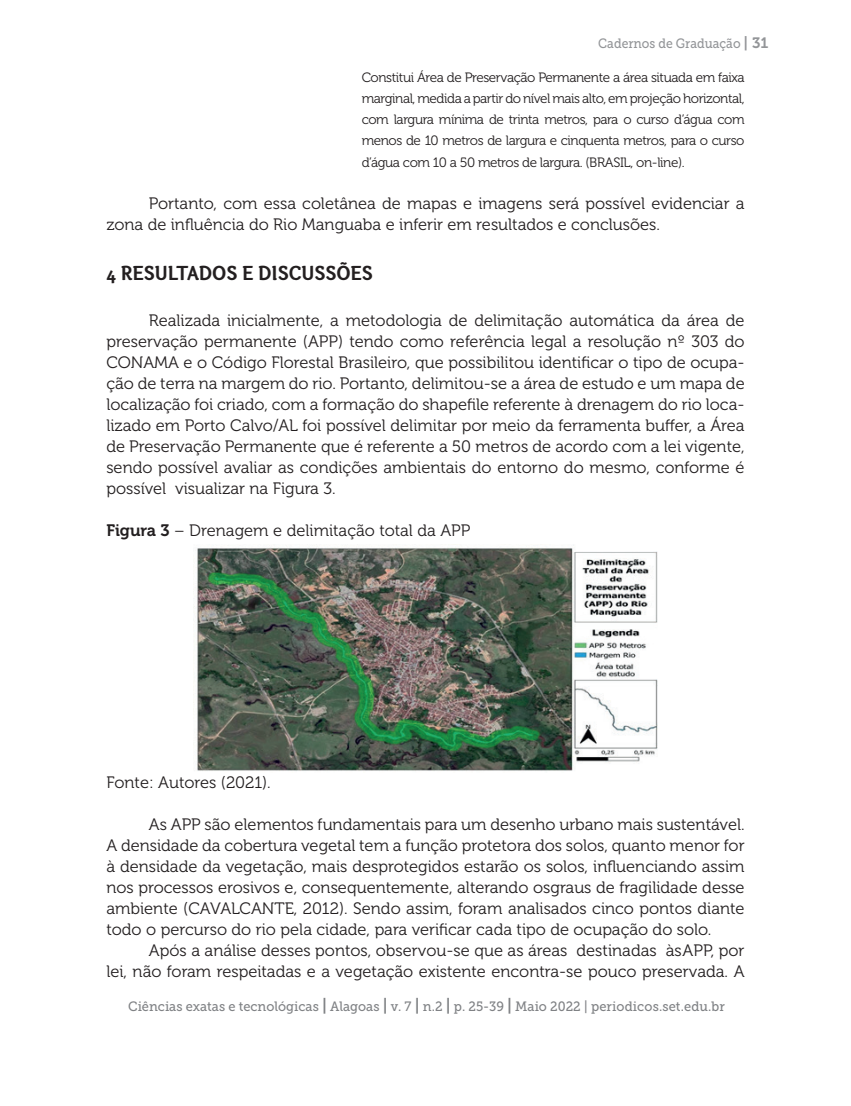
<style>
.page{position:relative;width:851px;height:1106px;background:#fff}
.page>*{position:absolute;margin:0;border:0;box-sizing:border-box;transform-origin:0 0}
.t1{font:21px "Otari Bold Limited";color:#231f20}
.t2{font:16.5px/21px "Museo 300";color:#231f20;text-align:justify}
.t3{font:13.5px/21px "Museo 300";letter-spacing:-.03em;color:#231f20;text-align:justify}
.t4{font:13.5px "Museo Slab 500";color:#808285;scale:.95 1}
.t5{font:13.5px "Museo Slab 500";color:#939598;scale:.9 1}
.s1{font-family:"Museo 700";font-size:15px}
.s2{font-family:"Museo 700"}
.s3{font-family:"Museo 700";font-size:16.5px}
</style>
<div class="page">
<img style="left:193px;top:544px;width:464px;height:227px">
<p class="t5" style="left:598px;top:36px;width:191px">Cadernos de Graduação <span class="s1">| 31</span></p>
<p class="t3" style="left:361px;top:68px;width:384px">Constitui Área de Preservação Permanente a área situada em faixa marginal, medida a partir do nível mais alto, em projeção horizontal, com largura mínima de trinta metros, para o curso d’água com menos de 10 metros de largura e cinquenta metros, para o curso d’água com 10 a 50 metros de largura. (BRASIL, on-line).</p>
<p class="t2" style="left:106px;top:193px;width:639px;text-indent:43px">Portanto, com essa coletânea de mapas e imagens será possível evidenciar a zona de influência do Rio Manguaba e inferir em resultados e conclusões.</p>
<p class="t1" style="left:106px;top:260px;width:268px">4 RESULTADOS E DISCUSSÕES</p>
<p class="t2" style="left:106px;top:310px;width:639px;text-indent:43px">Realizada inicialmente, a metodologia de delimitação automática da área de preservação permanente (APP) tendo como referência legal a resolução nº 303 do CONAMA e o Código Florestal Brasileiro, que possibilitou identificar o tipo de ocupa&shy;ção de terra na margem do rio. Portanto, delimitou-se a área de estudo e um mapa de localização foi criado, com a formação do shapefile referente à drenagem do rio loca&shy;lizado em Porto Calvo/AL foi possível delimitar por meio da ferramenta buffer, a Área de Preservação Permanente que é referente a 50 metros de acordo com a lei vigente, sendo possível avaliar as condições ambientais do entorno do mesmo, conforme é possível visualizar na Figura 3.</p>
<p class="t2" style="left:106px;top:520px;width:365px"><span class="s2">Figura 3</span> – Drenagem e delimitação total da APP</p>
<p class="t2" style="left:106px;top:772px;width:166px">Fonte: Autores (2021).</p>
<p class="t2" style="left:106px;top:814px;width:639px;text-indent:43px">As APP são elementos fundamentais para um desenho urbano mais sustentável.<br>A densidade da cobertura vegetal tem a função protetora dos solos, quanto menor for à densidade da vegetação, mais desprotegidos estarão os solos, influenciando assim nos processos erosivos e, consequentemente, alterando os graus de fragilidade desse ambiente (CAVALCANTE, 2012). Sendo assim, foram analisados cinco pontos diante todo o percurso do rio pela cidade, para verificar cada tipo de ocupação do solo.</p>
<p class="t2" style="left:106px;top:940px;width:639px;text-align:right">Após a análise desses pontos, observou-se que as áreas destinadas às APP, por<br>lei, não foram respeitadas e a vegetação existente encontra-se pouco preservada. A</p>
<p class="t4" style="left:128px;top:999px;width:629px">Ciências exatas e tecnológicas <span class="s3">|</span> Alagoas <span class="s3">|</span> v. 7 <span class="s3">|</span> n.2 <span class="s3">|</span> p. 25-39 <span class="s3">|</span> Maio 2022 | periodicos.set.edu.br</p>
</div>
